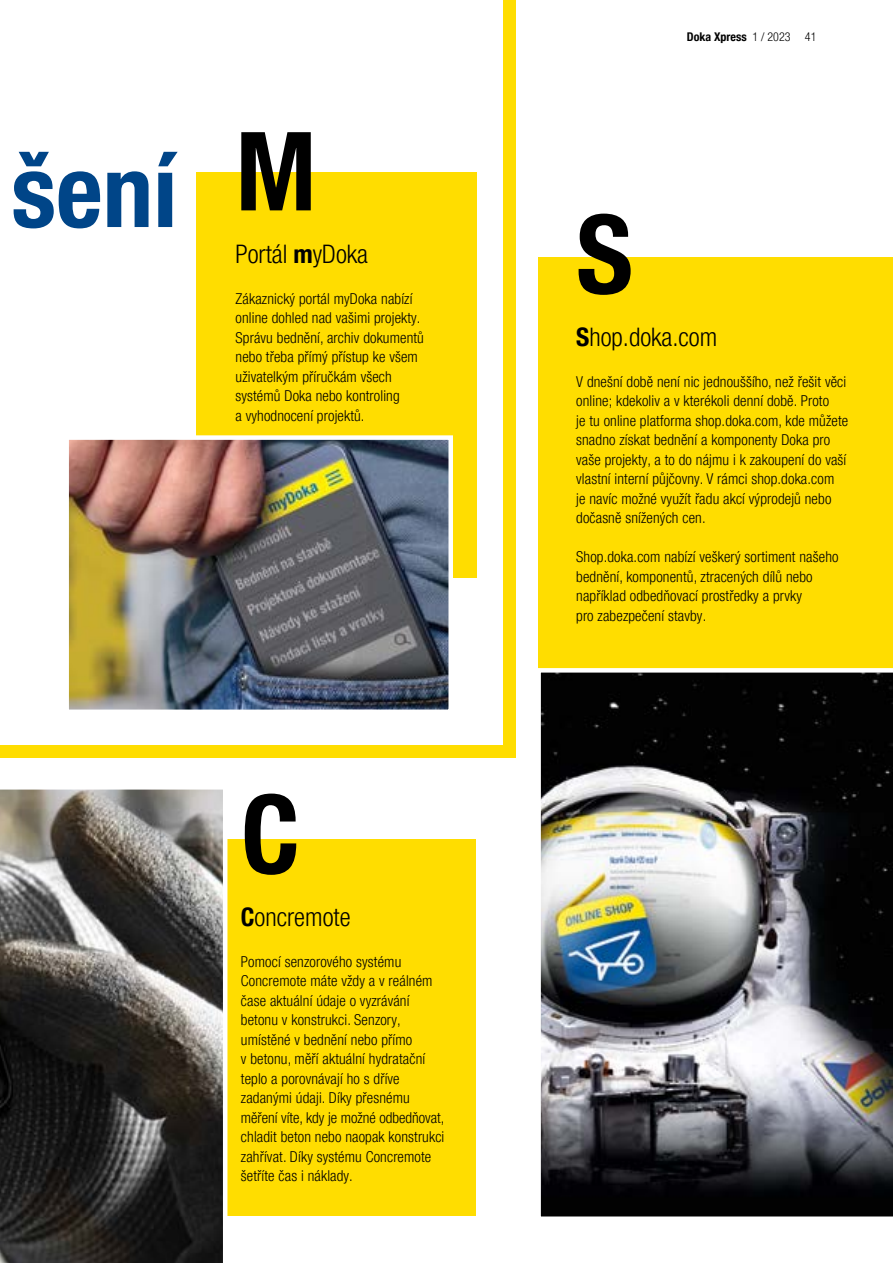
<style>
.page{position:relative;width:893px;height:1263px;background:#fff}
.page>*{position:absolute;margin:0;border:0;box-sizing:border-box;transform-origin:0 0}
.t1{font:700 condensed 109.5px "Helvetica Neue LT Pro";color:#000}
.t2{font:700 condensed 100.8px "Helvetica Neue LT Pro";color:#004588}
.t3{font:300 condensed 25.5px "Helvetica Neue LT Pro";color:#000}
.t4{font:300 condensed 15px/19.5px "Helvetica Neue LT Pro";letter-spacing:.01em;color:#000}
.t5{font:700 condensed 12px "Helvetica Neue LT Pro";color:#000}
.s1{font-weight:700}
.s2{font-weight:300}
</style>
<div class="page">
<div style="left:67px;top:839px;width:408px;height:377px;background:#fd0"></div>
<div style="left:539px;top:257px;width:354px;height:417px;background:#fd0"></div>
<svg style="left:0;top:789px;width:227px;height:474px;background:#4f4d4a"></svg>
<div style="left:196px;top:173px;width:281px;height:405px;background:#fd0"></div>
<img style="left:69px;top:440px;width:379px;height:269px">
<div style="left:64px;top:435px;width:389px;height:279px;border:4px solid #fff"></div>
<div style="left:0;top:745px;width:510px;height:13px;background:#fd0"></div>
<div style="left:503px;top:0;width:13px;height:758px;background:#fd0"></div>
<img style="left:538px;top:668px;width:355px;height:549px">
<h2 class="t2" style="left:11px;top:131px;width:168px">šení</h2>
<h1 class="t1" style="left:236px;top:106px;width:83px">M</h1>
<h3 class="t3" style="left:236px;top:239px;width:134px">Portál <span class="s1">m</span>yDoka</h3>
<p class="t4" style="left:236px;top:288px;width:190px">Zákaznický portál myDoka nabízí online dohled nad vašimi projekty.<br>Správu bednění, archiv dokumentů nebo třeba přímý přístup ke všem uživatelkým příručkám všech systémů Doka nebo kontroling<br>a vyhodnocení projektů.</p>
<h1 class="t1" style="left:241px;top:769px;width:60px">C</h1>
<h3 class="t3" style="left:241px;top:902px;width:111px"><span class="s1">C</span>oncremote</h3>
<p class="t4" style="left:241px;top:951px;width:205px">Pomocí senzorového systému<br>Concremote máte vždy a v reálném čase aktuální údaje o vyzrávání betonu v konstrukci. Senzory, umístěné v bednění nebo přímo<br>v betonu, měří aktuální hydratační teplo a porovnávají ho s dříve zadanými údaji. Díky přesnému měření víte, kdy je možné odbedňovat, chladit beton nebo naopak konstrukci zahřívat. Díky systému Concremote šetříte čas i náklady.</p>
<p class="t5" style="left:687px;top:30px;width:131px">Doka Xpress <span class="s2">1 / 2023 41</span></p>
<h1 class="t1" style="left:576px;top:189px;width:58px">S</h1>
<h3 class="t3" style="left:576px;top:322px;width:143px"><span class="s1">S</span>hop.doka.com</h3>
<p class="t4" style="left:576px;top:371px;width:273px">V dnešní době není nic jednouššího, než řešit věci online; kdekoliv a v kterékoli denní době. Proto<br>je tu online platforma shop.doka.com, kde můžete snadno získat bednění a komponenty Doka pro vaše projekty, a to do nájmu i k zakoupení do vaší vlastní interní půjčovny. V rámci shop.doka.com<br>je navíc možné využít řadu akcí výprodejů nebo dočasně snížených cen.</p>
<p class="t4" style="left:576px;top:547px;width:264px">Shop.doka.com nabízí veškerý sortiment našeho bednění, komponentů, ztracených dílů nebo například odbedňovací prostředky a prvky<br>pro zabezpečení stavby.</p>
</div>
